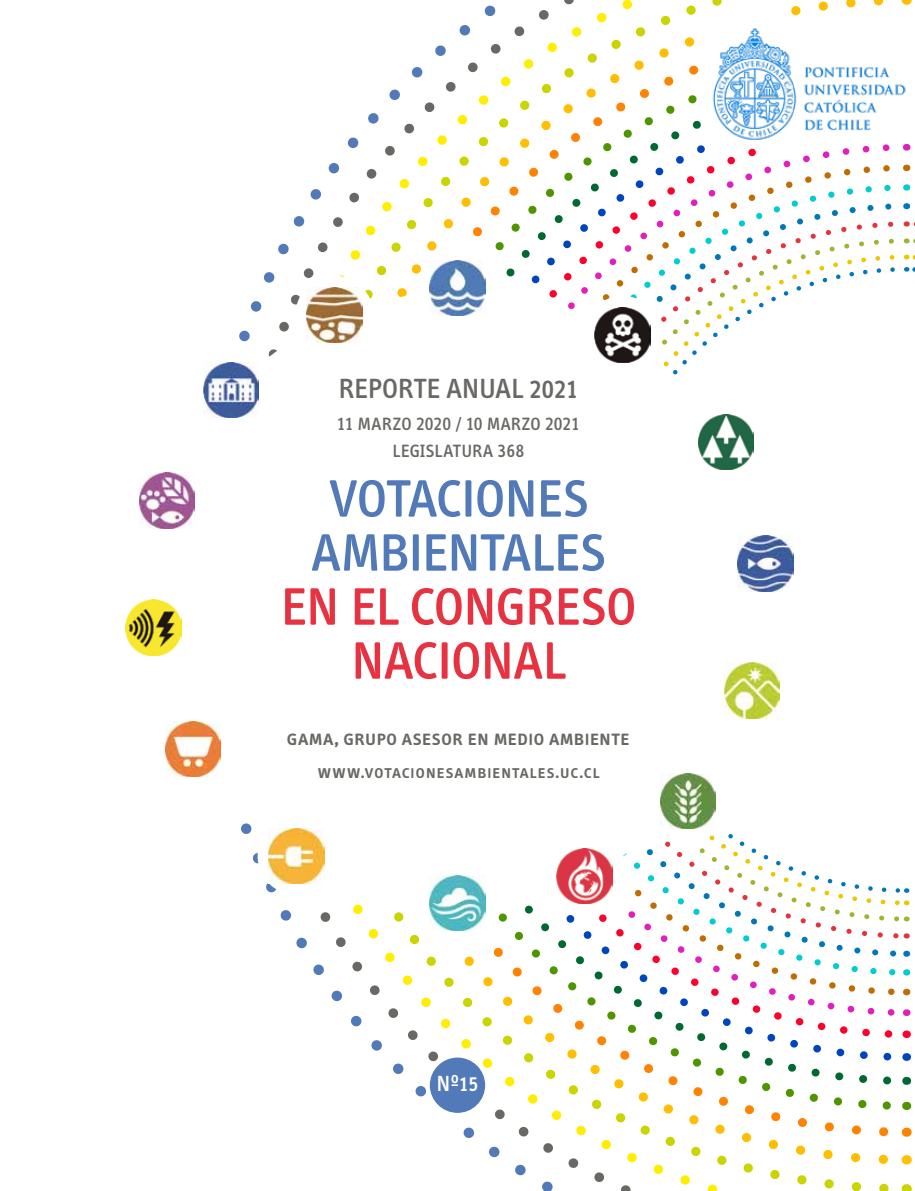
<style>
.page{position:relative;width:915px;height:1191px;background:#fff}
.page>*{position:absolute;margin:0;border:0;box-sizing:border-box;transform-origin:0 0}
.t1{font:54px/54px "Info Text Medium Caps";letter-spacing:-.015em;color:#5279b8;text-align:center}
.t2{font:54px/54px "Info Text Medium Caps";letter-spacing:-.015em;color:#e63241;text-align:center}
.t3{font:28.5px "Info Text Medium Caps";letter-spacing:-.01em;color:#6a6864}
.t4{font:22.5px "Info Text Medium Caps";letter-spacing:-.005em;color:#6a6864}
.t5{font:22.5px "Info Text Medium Caps";color:#fff}
.t6{font:19.5px "Info Text Medium Caps";letter-spacing:.025em;color:#6a6864}
.t7{font:500 18.3px/26.8px "Info";letter-spacing:.015em;color:#6a6864;text-align:center}
</style>
<div class="page">
<svg style="left:239px;top:0;width:646px;height:375px"></svg>
<svg style="left:241px;top:823px;width:659px;height:368px"></svg>
<svg style="left:905px;top:0;width:10px;height:272px"></svg>
<div style="left:433px;top:1102px;width:23px;height:17px;background:#fff"></div>
<div style="left:299px;top:883px;width:23px;height:17px;background:#fff"></div>
<div style="left:442px;top:923px;width:49px;height:23px;background:#fff"></div>
<div style="left:374px;top:885px;width:23px;height:16px;background:#fff"></div>
<div style="left:330px;top:874px;width:22px;height:17px;background:#fff"></div>
<div style="left:545px;top:891px;width:23px;height:17px;background:#fff"></div>
<div style="left:605px;top:872px;width:23px;height:33px;background:#fff"></div>
<div style="left:641px;top:820px;width:23px;height:16px;background:#fff"></div>
<div style="left:699px;top:814px;width:23px;height:16px;background:#fff"></div>
<div style="left:675px;top:826px;width:23px;height:17px;background:#fff"></div>
<div style="left:448px;top:245px;width:44px;height:21px;background:#fff"></div>
<div style="left:462px;top:283px;width:66px;height:22px;background:#fff"></div>
<div style="left:585px;top:304px;width:23px;height:17px;background:#fff"></div>
<div style="left:636px;top:341px;width:23px;height:16px;background:#fff"></div>
<div style="left:152px;top:291px;width:612px;height:612px;background:#fff;border-radius:50%"></div>
<div style="left:418px;top:249px;width:78px;height:78px;background:#fff;border-radius:50%"></div>
<img style="left:429px;top:260px;width:56px;height:56px">
<div style="left:418px;top:864px;width:78px;height:77px;background:#fff;border-radius:50%"></div>
<img style="left:429px;top:875px;width:56px;height:55px">
<div style="left:583px;top:296px;width:78px;height:78px;background:#fff;border-radius:50%"></div>
<img style="left:594px;top:307px;width:56px;height:55px">
<div style="left:257px;top:817px;width:78px;height:78px;background:#fff;border-radius:50%"></div>
<img style="left:269px;top:828px;width:55px;height:56px">
<img style="left:698px;top:427px;width:55px;height:42px">
<img style="left:165px;top:721px;width:56px;height:56px">
<img style="left:126px;top:600px;width:55px;height:55px">
<img style="left:737px;top:535px;width:55px;height:56px">
<img style="left:139px;top:473px;width:56px;height:55px">
<img style="left:724px;top:662px;width:55px;height:56px">
<div style="left:192px;top:351px;width:78px;height:78px;background:#fff;border-radius:50%"></div>
<img style="left:203px;top:362px;width:56px;height:55px">
<div style="left:648px;top:762px;width:78px;height:78px;background:#fff;border-radius:50%"></div>
<img style="left:660px;top:773px;width:55px;height:56px">
<div style="left:295px;top:276px;width:78px;height:78px;background:#fff;border-radius:50%"></div>
<img style="left:306px;top:287px;width:56px;height:55px">
<div style="left:545px;top:837px;width:78px;height:78px;background:#fff;border-radius:50%"></div>
<img style="left:556px;top:848px;width:56px;height:56px">
<svg style="left:698px;top:414px;width:52px;height:24px"></svg>
<svg style="left:768px;top:563px;width:26px;height:29px"></svg>
<svg style="left:724px;top:717px;width:22px;height:2px"></svg>
<svg style="left:706px;top:773px;width:10px;height:39px"></svg>
<svg style="left:165px;top:771px;width:19px;height:6px"></svg>
<svg style="left:139px;top:472px;width:33px;height:10px"></svg>
<svg style="left:139px;top:499px;width:2px;height:23px"></svg>
<svg style="left:203px;top:408px;width:11px;height:10px"></svg>
<div style="left:429px;top:1057px;width:56px;height:55px;background:#5279b8;border-radius:50%"></div>
<img style="left:702px;top:22px;width:212px;height:119px">
<div style="left:736px;top:11px;width:45px;height:16px;background:#fff"></div>
<div style="left:718px;top:137px;width:13px;height:11px;background:#fff"></div>
<div style="left:767px;top:138px;width:36px;height:11px;background:#fff"></div>
<h2 class="t3" style="left:338px;top:372px;width:241px">REPORTE ANUAL 2021</h2>
<p class="t7" style="left:337px;top:411px;width:244px">11 MARZO 2020 / 10 MARZO 2021<br>LEGISLATURA 368</p>
<h1 class="t1" style="left:311px;top:472px;width:296px">VOTACIONES<br>AMBIENTALES</h1>
<h1 class="t2" style="left:280px;top:580px;width:357px">EN EL CONGRESO<br>NACIONAL</h1>
<p class="t4" style="left:287px;top:724px;width:344px">gama, grupo asesor en medio ambiente</p>
<p class="t6" style="left:317px;top:760px;width:284px">www.votacionesambientales.uc.cl</p>
<p class="t5" style="left:436px;top:1071px;width:44px">Nº15</p>
</div>
